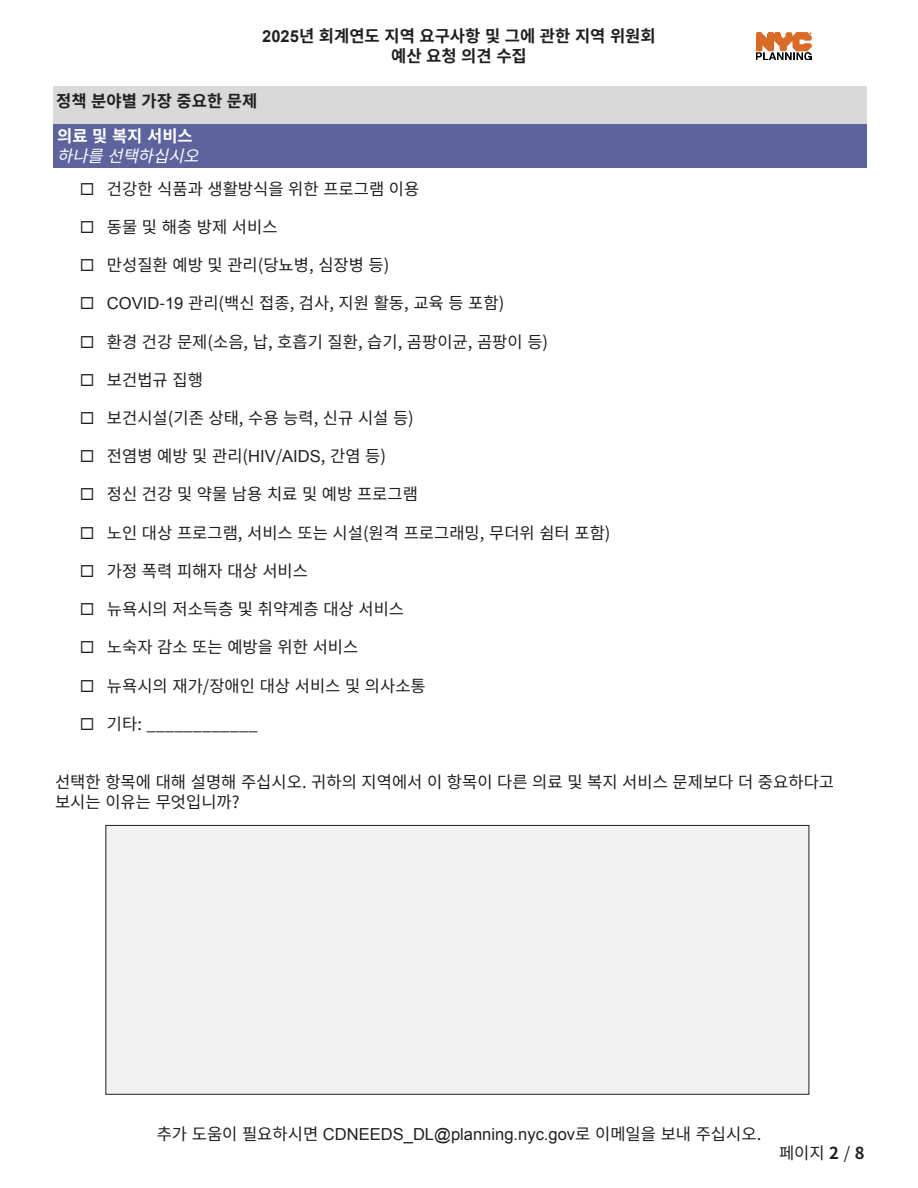
<style>
.page{position:relative;width:918px;height:1188px;background:#fff}
.page>*{position:absolute;margin:0;border:0;box-sizing:border-box;transform-origin:0 0}
.t1{font:16.5px/19.8px "Noto Sans CJ Kkr";color:#231f20}
.t2{font:16.5px "Arial";color:#231f20}
.With_Colored_BG{font:700 16.5px/19.8px "Noto Sans CJ Kkr";color:#231f20;text-align:center}
.Italic{font:italic 16.5px "Noto Sans CJ Kkr";color:#fff}
.H2-Bold{font:700 16.5px "Noto Sans CJ Kkr";color:#fff}
.s1{font-family:"Arial"}
.s2{font-family:"Noto Sans CJ Kkr"}
.s3{font-weight:700}
</style>
<div class="page">
<div style="left:53px;top:121px;width:813px;height:47px;background:#5d649d"></div>
<div style="left:53px;top:87px;width:813px;height:37px;background:#d9d9d9"></div>
<img style="left:756px;top:33px;width:55px;height:27px">
<div style="left:106px;top:825px;width:703px;height:269px;background:#f2f2f2"></div>
<div style="left:105px;top:825px;width:704px;height:270px;border:1px solid #231f20"></div>
<p class="With_Colored_BG" style="left:262px;top:27px;width:395px"><span class="s1">2025</span>년 회계연도 지역 요구사항 및 그에 관한 지역 위원회 예산 요청 의견 수집</p>
<p class="With_Colored_BG" style="left:56px;top:91px;width:203px">정책 분야별 가장 중요한 문제</p>
<p class="H2-Bold" style="left:57px;top:127px;width:137px">의료 및 복지 서비스</p>
<p class="Italic" style="left:57px;top:147px;width:153px">하나를 선택하십시오</p>
<p class="t1" style="left:107px;top:179px;width:314px">건강한 식품과 생활방식을 위한 프로그램 이용</p>
<p class="t1" style="left:107px;top:217px;width:172px">동물 및 해충 방제 서비스</p>
<p class="t1" style="left:107px;top:255px;width:284px">만성질환 예방 및 관리(당뇨병, 심장병 등)</p>
<p class="t1" style="left:107px;top:294px;width:399px"><span class="s1">COVID</span>-<span class="s1">19</span> 관리(백신 접종, 검사, 지원 활동, 교육 등 포함)</p>
<p class="t1" style="left:107px;top:332px;width:443px">환경 건강 문제(소음, 납, 호흡기 질환, 습기, 곰팡이균, 곰팡이 등)</p>
<p class="t1" style="left:107px;top:370px;width:98px">보건법규 집행</p>
<p class="t1" style="left:107px;top:408px;width:309px">보건시설(기존 상태, 수용 능력, 신규 시설 등)</p>
<p class="t1" style="left:107px;top:447px;width:281px">전염병 예방 및 관리(<span class="s1">HIV</span>/<span class="s1">AIDS</span>, 간염 등)</p>
<p class="t1" style="left:107px;top:485px;width:313px">정신 건강 및 약물 남용 치료 및 예방 프로그램</p>
<p class="t1" style="left:107px;top:523px;width:505px">노인 대상 프로그램, 서비스 또는 시설(원격 프로그래밍, 무더위 쉼터 포함)</p>
<p class="t1" style="left:107px;top:561px;width:203px">가정 폭력 피해자 대상 서비스</p>
<p class="t1" style="left:107px;top:600px;width:299px">뉴욕시의 저소득층 및 취약계층 대상 서비스</p>
<p class="t1" style="left:107px;top:638px;width:253px">노숙자 감소 또는 예방을 위한 서비스</p>
<p class="t1" style="left:107px;top:676px;width:320px">뉴욕시의 재가/장애인 대상 서비스 및 의사소통</p>
<p class="t1" style="left:107px;top:714px;width:152px">기타: ____________</p>
<p class="t1" style="left:55px;top:772px;width:781px">선택한 항목에 대해 설명해 주십시오. 귀하의 지역에서 이 항목이 다른 의료 및 복지 서비스 문제보다 더 중요하다고 보시는 이유는 무엇입니까?</p>
<p class="t2" style="left:157px;top:1123px;width:606px"><span class="s2">추가 도움이 필요하시면</span> CDNEEDS_DL@planning.nyc.gov<span class="s2">로 이메일을 보내 주십시오.</span></p>
<p class="t1" style="left:779px;top:1143px;width:87px">페이지<span class="s3">2</span>/<span class="s3">8</span></p>
</div>
